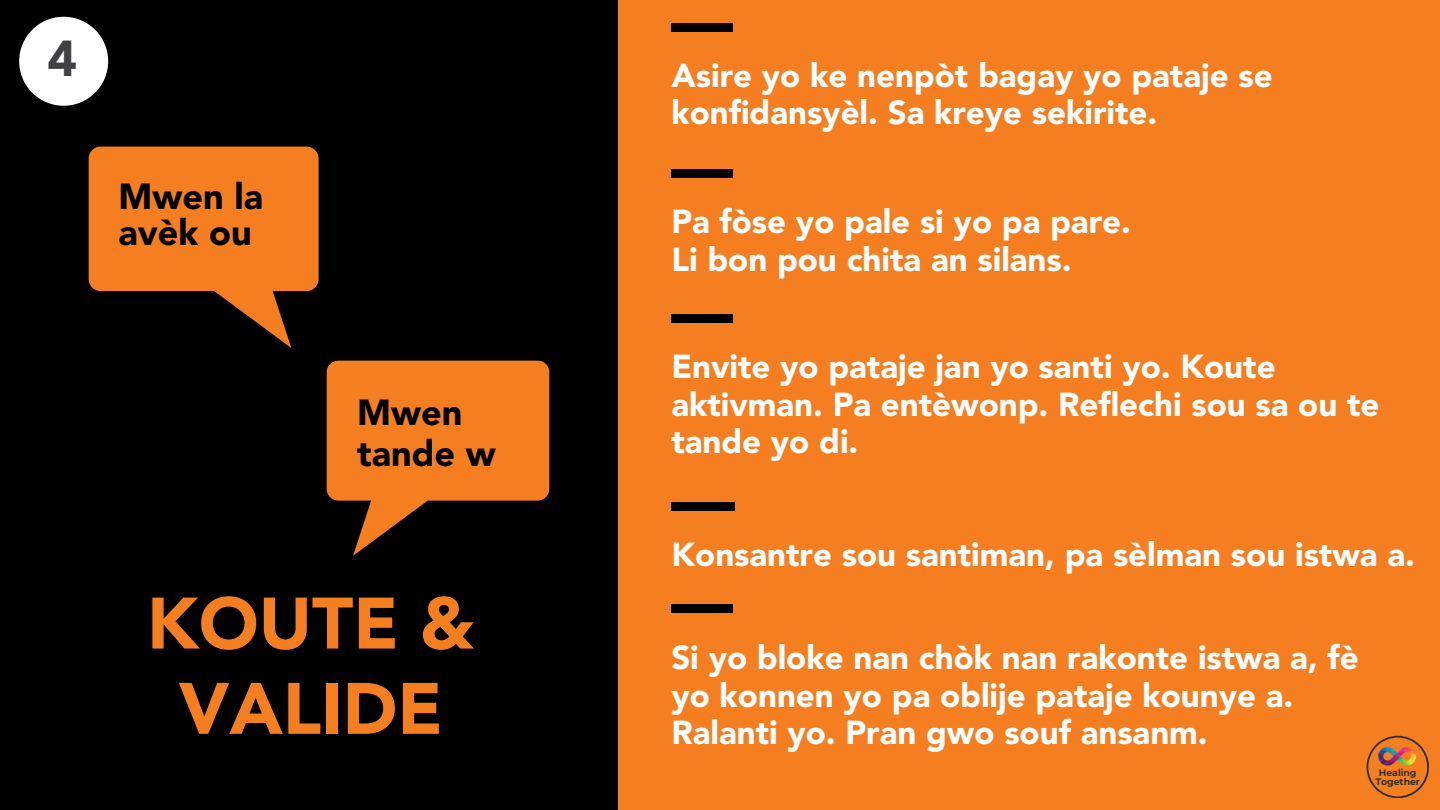
<style>
.page{position:relative;width:1440px;height:810px;background:#f57e20}
.page>*{position:absolute;margin:0;border:0;box-sizing:border-box;transform-origin:0 0}
.t1{font:900 72px/85.3px "Avenir LT Std";color:#f57e20;text-align:center}
.t2{font:900 50px "Avenir LT Std";color:#414042}
.t3{font:900 36px/36px "Avenir LT Std";color:#000}
.t4{font:900 33px/37.5px "Avenir LT Std";color:#fff}
.t5{font:700 9.4px "Montserrat";letter-spacing:-.01em;color:#303030}
</style>
<div class="page">
<div style="left:0;top:0;width:618px;height:810px;background:#000"></div>
<div style="left:671px;top:604px;width:62px;height:8px;background:#000"></div>
<div style="left:671px;top:315px;width:62px;height:8px;background:#000"></div>
<div style="left:671px;top:23px;width:62px;height:9px;background:#000"></div>
<svg style="left:89px;top:147px;width:230px;height:201px"></svg>
<svg style="left:327px;top:361px;width:222px;height:195px"></svg>
<div style="left:671px;top:502px;width:64px;height:9px;background:#000"></div>
<div style="left:19px;top:17px;width:89px;height:89px;background:#fff;border-radius:50%"></div>
<div style="left:671px;top:170px;width:62px;height:8px;background:#000"></div>
<svg style="left:1366px;top:736px;width:63px;height:62px"></svg>
<img style="left:1368px;top:745px;width:59px;height:22px">
<p class="t2" style="left:47px;top:38px;width:31px">4</p>
<p class="t3" style="left:118px;top:181px;width:146px">Mwen la avèk ou</p>
<h2 class="t3" style="left:357px;top:395px;width:140px;line-height:41.2px">Mwen tande w</h2>
<h2 class="t1" style="left:147px;top:587px;width:329px">KOUTE &amp;<br>VALIDE</h2>
<p class="t4" style="left:671px;top:60px;width:603px">Asire yo ke nenpòt bagay yo pataje se konfidansyèl. Sa kreye sekirite.</p>
<h2 class="t4" style="left:671px;top:206px;width:461px">Pa fòse yo pale si yo pa pare.<br>Li bon pou chita an silans.</h2>
<p class="t4" style="left:671px;top:351px;width:710px">Envite yo pataje jan yo santi yo. Koute aktivman. Pa entèwonp. Reflechi sou sa ou te tande yo di.</p>
<h1 class="t4" style="left:671px;top:539px;width:745px">Konsantre sou santiman, pa sèlman sou istwa a.</h1>
<p class="t4" style="left:671px;top:642px;width:689px">Si yo bloke nan chòk nan rakonte istwa a, fè yo konnen yo pa oblije pataje kounye a.<br>Ralanti yo. Pran gwo souf ansanm.</p>
<p class="t5" style="left:1379px;top:767px;width:39px">Healing</p>
<h2 class="t5" style="left:1375px;top:776px;width:46px">Together</h2>
</div>
